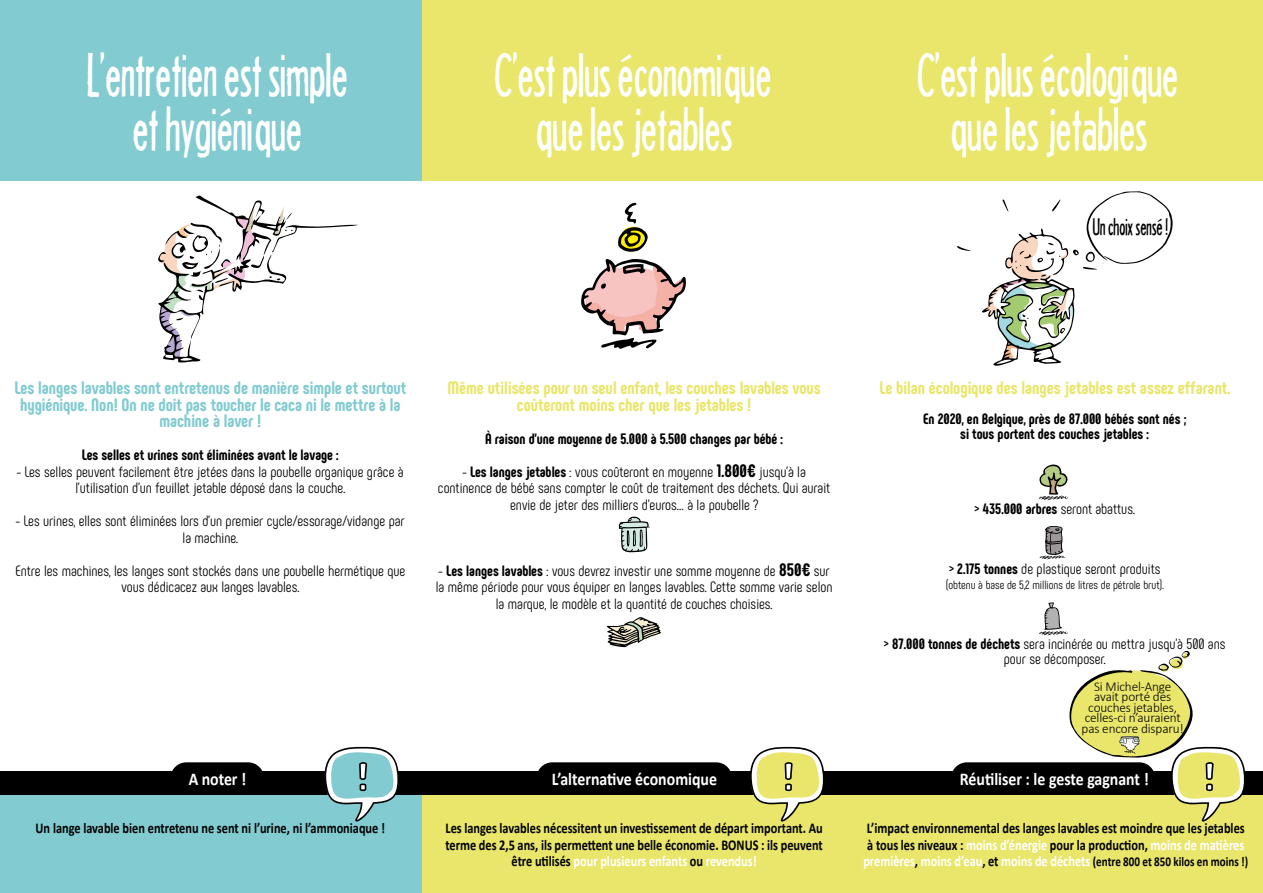
<style>
.page{position:relative;width:1263px;height:893px;background:#fff}
.page>*{position:absolute;margin:0;border:0;box-sizing:border-box;transform-origin:0 0}
.t1{font:54px/54px "Headline Two HPLHS";color:#fff;text-align:center;scale:.88 1}
.t2{font:21px "Headline Two HPLHS";color:#000;scale:.88 1}
.t3{font:800 18px/16.5px "Phenomena";color:#e9e66b;text-align:center}
.t4{font:800 18px/16.5px "Phenomena";color:#82cbd1;text-align:center}
.t5{font:700 18px "Calibri";color:#fff;scale:.88 1}
.t6{font:15px/16.5px "Phenomena";color:#000;text-align:center}
.t7{font:700 15px/16.5px "Calibri";color:#000;scale:.82 1}
.t8{font:800 15px/15px "Phenomena";color:#000;text-align:center}
.t9{font:300 13.5px/10.5px "Calibri";letter-spacing:-.01em;color:#000;text-align:center}
.t10{font:12px "Phenomena";color:#000}
.s1{font-weight:800}
.s2{font-weight:800;font-size:18px}
.s3{font-weight:700}
.s4{color:#fff}
.s5{font-size:13.5px}
</style>
<div class="page">
<div style="left:847px;top:0;width:416px;height:181px;background:#e9e66b"></div>
<div style="left:422px;top:0;width:425px;height:181px;background:#e9e66b"></div>
<div style="left:0;top:0;width:421px;height:181px;background:#82cbd1"></div>
<div style="left:843px;top:785px;width:420px;height:108px;background:#e9e66b"></div>
<div style="left:421px;top:785px;width:426px;height:108px;background:#e9e66b"></div>
<div style="left:0;top:785px;width:421px;height:108px;background:#82cbd1"></div>
<div style="left:843px;top:771px;width:420px;height:24px;background:#000"></div>
<div style="left:419px;top:771px;width:428px;height:24px;background:#000"></div>
<div style="left:0;top:771px;width:421px;height:24px;background:#000"></div>
<div style="left:951px;top:762px;width:204px;height:32px;background:#000;border-radius:16px"></div>
<div style="left:536px;top:762px;width:196px;height:32px;background:#000;border-radius:16px"></div>
<div style="left:170px;top:762px;width:94px;height:32px;background:#000;border-radius:16px"></div>
<svg style="left:750px;top:747px;width:74px;height:74px"></svg>
<svg style="left:324px;top:747px;width:75px;height:74px"></svg>
<svg style="left:957px;top:246px;width:13px;height:5px"></svg>
<svg style="left:982px;top:191px;width:190px;height:175px"></svg>
<svg style="left:1039px;top:464px;width:29px;height:36px"></svg>
<svg style="left:1039px;top:526px;width:26px;height:33px"></svg>
<svg style="left:1039px;top:602px;width:29px;height:33px"></svg>
<svg style="left:1069px;top:650px;width:176px;height:171px"></svg>
<svg style="left:618px;top:203px;width:30px;height:49px"></svg>
<svg style="left:581px;top:259px;width:105px;height:90px"></svg>
<svg style="left:607px;top:617px;width:54px;height:30px"></svg>
<svg style="left:158px;top:195px;width:200px;height:168px"></svg>
<svg style="left:619px;top:517px;width:31px;height:36px"></svg>
<h1 class="t1" style="left:88px;top:47px;width:299px">L’entretien est simple et hygiénique</h1>
<h1 class="t1" style="left:496px;top:47px;width:316px">C’est plus économique que les jetables</h1>
<h1 class="t1" style="left:918px;top:47px;width:298px">C’est plus écologique que les jetables</h1>
<h2 class="t2" style="left:1093px;top:215px;width:87px">Un choix sensé !</h2>
<p class="t4" style="left:14px;top:379px;width:393px">Les langes lavables sont entretenus de manière simple et surtout hygiénique. Non! On ne doit pas toucher le caca ni le mettre à la machine à laver !</p>
<p class="t8" style="left:82px;top:447px;width:259px">Les selles et urines sont éliminées avant le lavage :</p>
<p class="t6" style="left:17px;top:463px;width:388px">- Les selles peuvent facilement être jetées dans la poubelle organique grâce à l’utilisation d’un feuillet jetable déposé dans la couche.</p>
<p class="t6" style="left:16px;top:512px;width:390px">- Les urines, elles sont éliminées lors d’un premier cycle/essorage/vidange par la machine.</p>
<p class="t6" style="left:15px;top:562px;width:391px">Entre les machines, les langes sont stockés dans une poubelle hermétique que vous dédicacez aux langes lavables.</p>
<p class="t3" style="left:447px;top:379px;width:375px">Même utilisées pour un seul enfant, les couches lavables vous coûteront moins cher que les jetables !</p>
<p class="t8" style="left:485px;top:431px;width:300px">À raison d’une moyenne de 5.000 à 5.500 changes par bébé :</p>
<p class="t6" style="left:438px;top:463px;width:394px">- <span class="s1">Les langes jetables</span> : vous coûteront en moyenne <span class="s2">1.800€</span> jusqu’à la continence de bébé sans compter le coût de traitement des déchets. Qui aurait envie de jeter des milliers d’euros… à la poubelle ?</p>
<p class="t6" style="left:436px;top:562px;width:398px">- <span class="s1">Les langes lavables</span> : vous devrez investir une somme moyenne de <span class="s2">850€</span> sur la même période pour vous équiper en langes lavables. Cette somme varie selon la marque, le modèle et la quantité de couches choisies.</p>
<p class="t3" style="left:879px;top:379px;width:352px">Le bilan écologique des langes jetables est assez effarant.</p>
<p class="t8" style="left:923px;top:411px;width:265px">En 2020, en Belgique, près de 87.000 bébés sont nés ; si tous portent des couches jetables :</p>
<p class="t6" style="left:974px;top:500px;width:162px"><span class="s3">&gt;</span> <span class="s1">435.000 arbres</span> seront abattus.</p>
<p class="t6" style="left:949px;top:560px;width:213px"><span class="s3">&gt;</span> <span class="s1">2.175 tonnes</span> de plastique seront produits</p>
<p class="t10" style="left:946px;top:578px;width:220px">(obtenu à base de 5,2 millions de litres de pétrole brut).</p>
<p class="t6" style="left:884px;top:636px;width:343px;line-height:15px"><span class="s3">&gt;</span> <span class="s1">87.000 tonnes de déchets</span> sera incinérée ou mettra jusqu’à 500 ans pour se décomposer.</p>
<p class="t9" style="left:1081px;top:681px;width:104px">Si Michel-Ange avait porté des couches jetables, celles-ci n’auraient pas encore disparu!</p>
<p class="t5" style="left:189px;top:766px;width:67px">A noter !</p>
<p class="t5" style="left:552px;top:766px;width:189px">L’alternative économique</p>
<p class="t5" style="left:960px;top:766px;width:216px">Réutiliser : le geste gagnant !</p>
<p class="t7" style="left:863px;top:820px;width:471px">L’impact environnemental des langes lavables est moindre que les jetables à tous les niveaux : <span class="s4">moins d’énergie</span> pour la production, <span class="s4">moins de matières premières</span>, <span class="s4">moins d’eau</span>, et <span class="s4">moins de déchets</span> <span class="s5">(entre 800 et 850 kilos en moins !)</span></p>
<p class="t7" style="left:445px;top:820px;width:462px;text-align:center">Les langes lavables nécessitent un investissement de départ important. Au terme des 2,5 ans, ils permettent une belle économie. BONUS : ils peuvent être utilisés <span class="s4">pour plusieurs enfants</span> ou <span class="s4">revendus!</span></p>
<p class="t7" style="left:36px;top:820px;width:428px">Un lange lavable bien entretenu ne sent ni l’urine, ni l’ammoniaque !</p>
</div>
